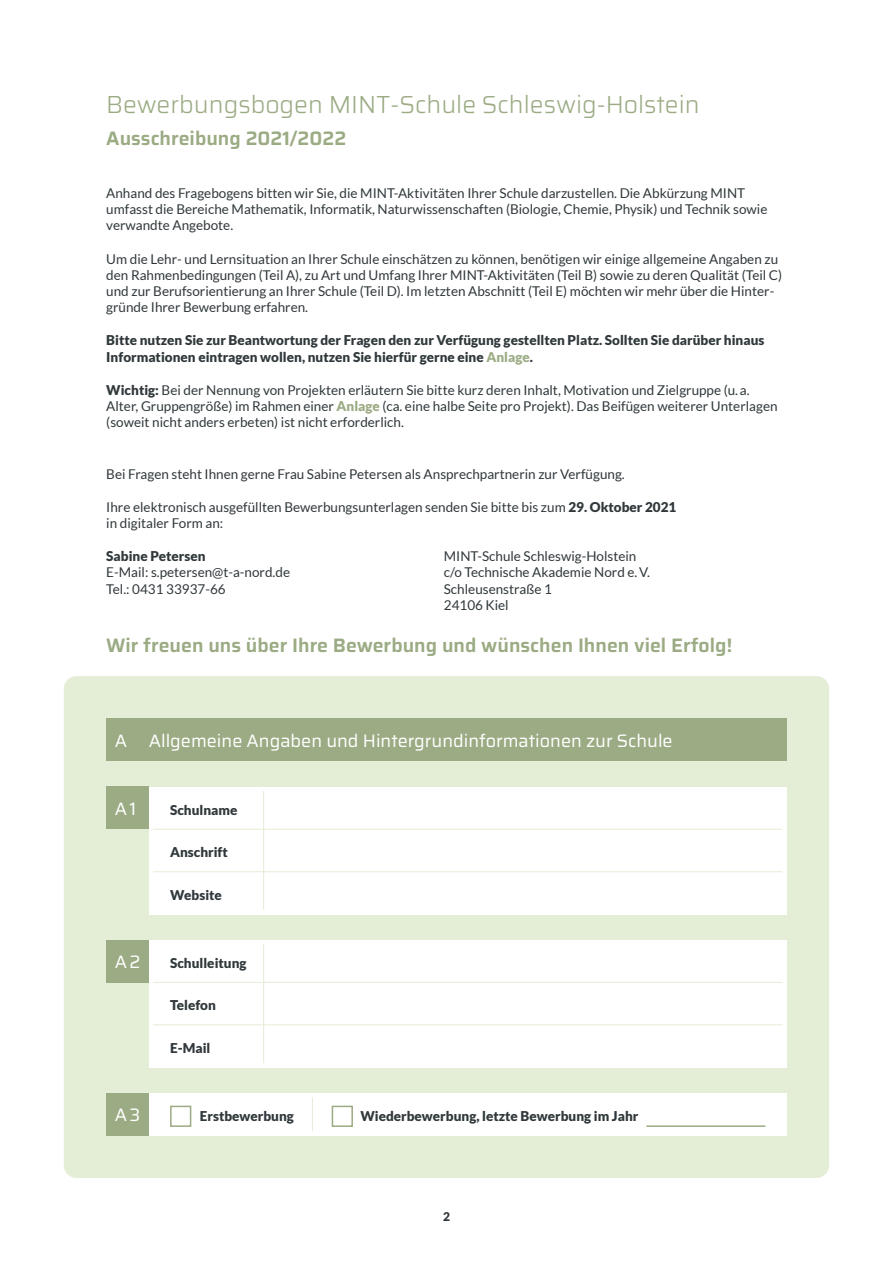
<style>
.page{position:relative;width:893px;height:1263px;background:#fff}
.page>*{position:absolute;margin:0;border:0;box-sizing:border-box;transform-origin:0 0}
.t1{font:300 24.75px "Saira";color:#9bab83}
.t2{font:600 19.5px "Saira";color:#9bab83}
.Teil_-_Abschnittsnam{font:18px "Saira";color:#fff}
.Teil_-_Abschnitt{font:18px "Saira";color:#fff}
.Fließtext_Lato{font:13.5px/16.2px "Lato";color:#30383b}
.Fließtext_Lato-2{font:900 13.5px/16.2px "Lato";color:#30383b}
.Frage{font:900 13.5px "Lato";color:#30383b}
.t3{font:900 12px "Lato";color:#30383b}
.s1{color:#9bab83}
.s2{font-weight:900}
.s3{font-weight:900;color:#9bab83}
</style>
<div class="page">
<div style="left:64px;top:676px;width:765px;height:502px;background:#e4edd5;border-radius:13px"></div>
<div style="left:106px;top:719px;width:681px;height:42px;background:#9bab83"></div>
<div style="left:106px;top:787px;width:43px;height:42px;background:#9bab83"></div>
<div style="left:149px;top:787px;width:638px;height:127px;background:#fff"></div>
<hr style="left:153px;top:829px;width:629px;height:1px;background:#e4edd5">
<hr style="left:153px;top:871px;width:629px;height:1px;background:#e4edd5">
<hr style="left:263px;top:791px;width:1px;height:119px;background:#e4edd5">
<div style="left:106px;top:940px;width:43px;height:42px;background:#9bab83"></div>
<div style="left:149px;top:940px;width:638px;height:127px;background:#fff"></div>
<hr style="left:153px;top:982px;width:629px;height:1px;background:#e4edd5">
<hr style="left:153px;top:1024px;width:629px;height:1px;background:#e4edd5">
<hr style="left:263px;top:944px;width:1px;height:119px;background:#e4edd5">
<div style="left:106px;top:1093px;width:43px;height:42px;background:#9bab83"></div>
<div style="left:149px;top:1093px;width:638px;height:42px;background:#fff"></div>
<div style="left:332px;top:1106px;width:21px;height:21px;border:2px solid #9bab83"></div>
<hr style="left:646px;top:1125px;width:119px;height:2px;background:#9bab83">
<div style="left:170px;top:1106px;width:21px;height:21px;border:2px solid #9bab83"></div>
<hr style="left:312px;top:1097px;width:1px;height:34px;background:#e4edd5">
<p class="t1" style="left:106px;top:86px;width:595px">Bewerbungsbogen MINT-Schule Schleswig-Holstein</p>
<p class="t2" style="left:106px;top:123px;width:241px">Ausschreibung 2021/2022</p>
<p class="Fließtext_Lato" style="left:106px;top:185px;width:663px">Anhand des Fragebogens bitten wir Sie, die MINT-Aktivitäten Ihrer Schule darzustellen. Die Abkürzung MINT umfasst die Bereiche Mathematik, Informatik, Naturwissenschaften (Biologie, Chemie, Physik) und Technik sowie verwandte Angebote.</p>
<p class="Fließtext_Lato" style="left:106px;top:250px;width:677px">Um die Lehr- und Lernsituation an Ihrer Schule einschätzen zu können, benötigen wir einige allgemeine Angaben zu den Rahmenbedingungen (Teil A), zu Art und Umfang Ihrer MINT-Aktivitäten (Teil B) sowie zu deren Qualität (Teil C) und zur Berufsorientierung an Ihrer Schule (Teil D). Im letzten Abschnitt (Teil E) möchten wir mehr über die Hinter&shy;gründe Ihrer Bewerbung erfahren.</p>
<p class="Fließtext_Lato-2" style="left:106px;top:332px;width:660px">Bitte nutzen Sie zur Beantwortung der Fragen den zur Verfügung gestellten Platz. Sollten Sie darüber hinaus<br>Informationen eintragen wollen, nutzen Sie hierfür gerne eine <span class="s1">Anlage</span>.</p>
<p class="Fließtext_Lato" style="left:106px;top:382px;width:673px"><span class="s2">Wichtig:</span> Bei der Nennung von Projekten erläutern Sie bitte kurz deren Inhalt, Motivation und Zielgruppe (u.a.<br>Alter, Gruppengröße) im Rahmen einer <span class="s3">Anlage</span> (ca. eine halbe Seite pro Projekt). Das Beifügen weiterer Unterlagen (soweit nicht anders erbeten) ist nicht erforderlich.</p>
<p class="Fließtext_Lato" style="left:106px;top:466px;width:520px">Bei Fragen steht Ihnen gerne Frau Sabine Petersen als Ansprechpartnerin zur Verfügung.</p>
<p class="Fließtext_Lato" style="left:106px;top:499px;width:572px">Ihre elektronisch ausgefüllten Bewerbungsunterlagen senden Sie bitte bis zum <span class="s2">29. Oktober 2021 </span>in digitaler Form an:</p>
<p class="Fließtext_Lato-2" style="left:106px;top:548px;width:101px">Sabine Petersen</p>
<p class="Fließtext_Lato" style="left:444px;top:548px;width:194px">MINT-Schule Schleswig-Holstein</p>
<p class="Fließtext_Lato" style="left:106px;top:564px;width:185px">E-Mail: s.petersen@t-a-nord.de</p>
<p class="Fließtext_Lato" style="left:444px;top:564px;width:208px">c/o Technische Akademie Nord e.V.</p>
<p class="Fließtext_Lato" style="left:106px;top:581px;width:121px">Tel.: 0431 33937-66</p>
<p class="Fließtext_Lato" style="left:444px;top:581px;width:110px">Schleusenstraße 1<br>24106 Kiel</p>
<p class="t2" style="left:106px;top:630px;width:628px">Wir freuen uns über Ihre Bewerbung und wünschen Ihnen viel Erfolg!</p>
<p class="Teil_-_Abschnittsnam" style="left:115px;top:727px;width:559px">A Allgemeine Angaben und Hintergrundinformationen zur Schule</p>
<p class="Teil_-_Abschnitt" style="left:115px;top:795px;width:23px">A1</p>
<p class="Frage" style="left:170px;top:802px;width:69px">Schulname</p>
<p class="Frage" style="left:170px;top:844px;width:59px">Anschrift</p>
<p class="Frage" style="left:170px;top:887px;width:53px">Website</p>
<p class="Teil_-_Abschnitt" style="left:115px;top:948px;width:27px">A2</p>
<p class="Frage" style="left:170px;top:955px;width:78px">Schulleitung</p>
<p class="Frage" style="left:170px;top:997px;width:47px">Telefon</p>
<p class="Frage" style="left:170px;top:1040px;width:42px">E-Mail</p>
<p class="Teil_-_Abschnitt" style="left:115px;top:1101px;width:27px">A3</p>
<p class="Frage" style="left:200px;top:1108px;width:96px">Erstbewerbung</p>
<p class="Frage" style="left:360px;top:1108px;width:280px">Wiederbewerbung, letzte Bewerbung im Jahr</p>
<p class="t3" style="left:443px;top:1209px;width:8px">2</p>
</div>
